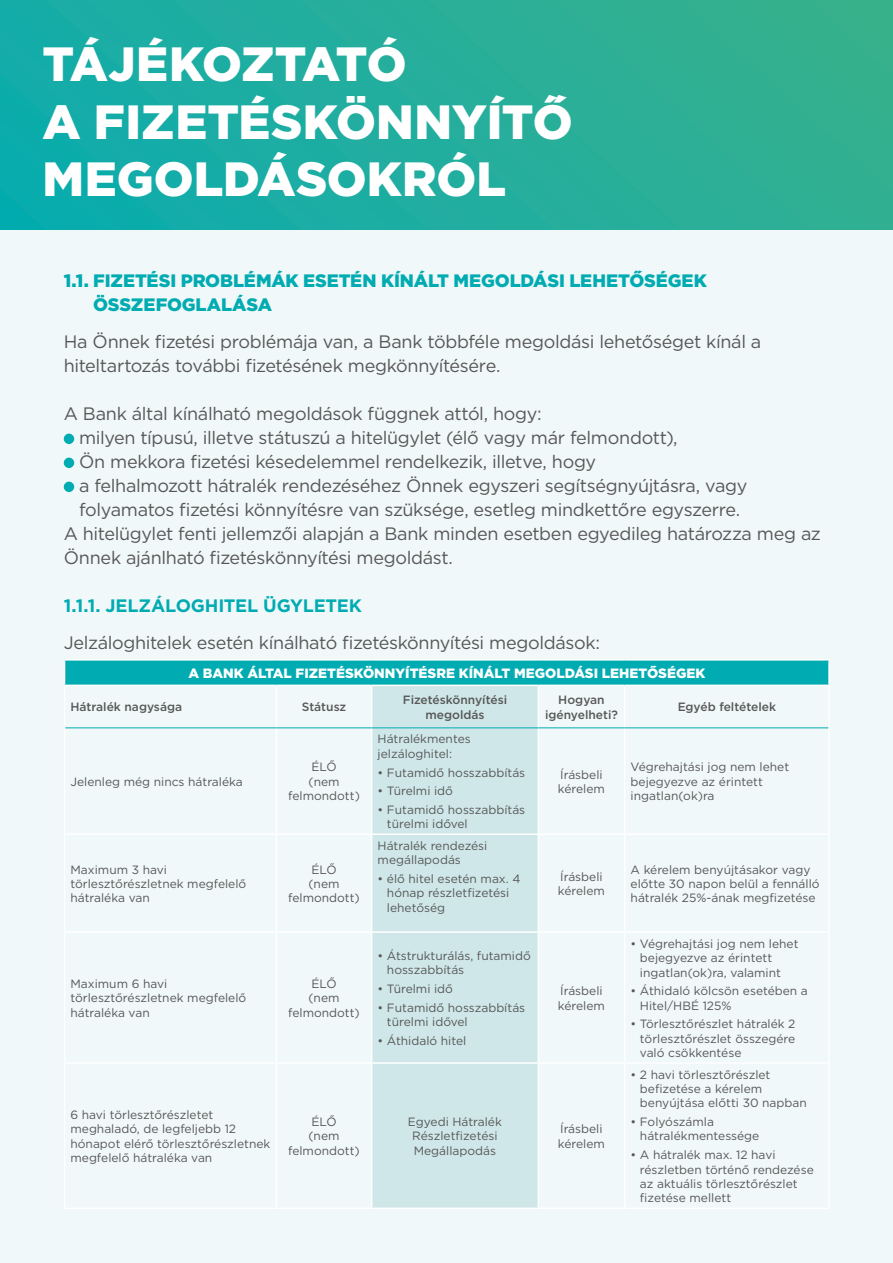
<style>
.page{position:relative;width:893px;height:1263px;background:#fff}
.page>*{position:absolute;margin:0;border:0;box-sizing:border-box;transform-origin:0 0}
.t1{font:900 48px/57.6px "Gotham";color:#fff}
.t2{font:18px/24px "Gotham";letter-spacing:-.02em;color:#575756}
.t3{font:900 18px/24px "Gotham";letter-spacing:-.005em;color:#00abb1}
.t4{font:700 18px "Gotham";letter-spacing:-.01em;color:#00abb1}
.t5{font:900 13.5px "Gotham";color:#fff}
.t6{font:12px/14.4px "Gotham";color:#575756}
.t7{font:500 12px/14.4px "Gotham";color:#575756;text-align:center}
</style>
<div class="page">
<div style="left:0;top:189px;width:893px;height:1074px;background:#f0f8f9"></div>
<div style="left:0;top:0;width:893px;height:230px;background:linear-gradient(to right,#10acac,#37b08e)"></div>
<div style="left:64px;top:434px;width:10px;height:10px;background:#00abb1;border-radius:50%"></div>
<div style="left:64px;top:458px;width:10px;height:10px;background:#00abb1;border-radius:50%"></div>
<div style="left:64px;top:482px;width:10px;height:10px;background:#00abb1;border-radius:50%"></div>
<div style="left:65px;top:660px;width:764px;height:25px;background:#00abb1"></div>
<div style="left:372px;top:686px;width:166px;height:521px;background:#cfe7e9"></div>
<hr style="left:64px;top:659px;width:212px;height:1px;background:#fff">
<svg style="left:64px;top:660px;width:1px;height:25px"></svg>
<hr style="left:276px;top:659px;width:96px;height:1px;background:#fff">
<hr style="left:372px;top:659px;width:166px;height:1px;background:#fff">
<hr style="left:538px;top:659px;width:87px;height:1px;background:#fff">
<hr style="left:625px;top:659px;width:205px;height:1px;background:#fff">
<hr style="left:828px;top:660px;width:2px;height:25px;background:#fff">
<hr style="left:64px;top:685px;width:212px;height:1px;background:#fff">
<hr style="left:64px;top:686px;width:1px;height:42px;background:#fff">
<hr style="left:276px;top:685px;width:96px;height:1px;background:#fff">
<hr style="left:276px;top:686px;width:1px;height:41px;background:#fff">
<hr style="left:372px;top:685px;width:166px;height:1px;background:#fff">
<hr style="left:371px;top:686px;width:1px;height:41px;background:#fff">
<hr style="left:538px;top:685px;width:87px;height:1px;background:#fff">
<hr style="left:538px;top:686px;width:1px;height:41px;background:#fff">
<hr style="left:625px;top:685px;width:205px;height:1px;background:#fff">
<hr style="left:624px;top:686px;width:1px;height:41px;background:#fff">
<hr style="left:828px;top:686px;width:2px;height:42px;background:#fff">
<hr style="left:64px;top:728px;width:1px;height:105px;background:#fff">
<hr style="left:276px;top:728px;width:1px;height:105px;background:#fff">
<hr style="left:371px;top:728px;width:1px;height:105px;background:#fff">
<hr style="left:538px;top:728px;width:1px;height:105px;background:#fff">
<hr style="left:624px;top:728px;width:1px;height:105px;background:#fff">
<hr style="left:828px;top:728px;width:2px;height:105px;background:#fff">
<hr style="left:64px;top:833px;width:212px;height:2px;background:#fff">
<hr style="left:64px;top:835px;width:1px;height:96px;background:#fff">
<hr style="left:276px;top:833px;width:96px;height:2px;background:#fff">
<hr style="left:276px;top:835px;width:1px;height:96px;background:#fff">
<hr style="left:372px;top:833px;width:166px;height:2px;background:#fff">
<hr style="left:371px;top:835px;width:1px;height:96px;background:#fff">
<hr style="left:538px;top:833px;width:87px;height:2px;background:#fff">
<hr style="left:538px;top:835px;width:1px;height:96px;background:#fff">
<hr style="left:625px;top:833px;width:205px;height:2px;background:#fff">
<hr style="left:624px;top:835px;width:1px;height:96px;background:#fff">
<hr style="left:828px;top:835px;width:2px;height:96px;background:#fff">
<hr style="left:64px;top:931px;width:212px;height:2px;background:#fff">
<hr style="left:64px;top:933px;width:1px;height:129px;background:#fff">
<hr style="left:276px;top:931px;width:96px;height:2px;background:#fff">
<hr style="left:276px;top:933px;width:1px;height:129px;background:#fff">
<hr style="left:372px;top:931px;width:166px;height:2px;background:#fff">
<hr style="left:371px;top:933px;width:1px;height:129px;background:#fff">
<hr style="left:538px;top:931px;width:87px;height:2px;background:#fff">
<hr style="left:538px;top:933px;width:1px;height:129px;background:#fff">
<hr style="left:625px;top:931px;width:205px;height:2px;background:#fff">
<hr style="left:624px;top:933px;width:1px;height:129px;background:#fff">
<hr style="left:828px;top:933px;width:2px;height:129px;background:#fff">
<hr style="left:64px;top:1062px;width:212px;height:2px;background:#fff">
<hr style="left:64px;top:1064px;width:1px;height:143px;background:#fff">
<hr style="left:276px;top:1062px;width:96px;height:2px;background:#fff">
<hr style="left:276px;top:1064px;width:1px;height:143px;background:#fff">
<hr style="left:372px;top:1062px;width:166px;height:2px;background:#fff">
<hr style="left:371px;top:1064px;width:1px;height:143px;background:#fff">
<hr style="left:538px;top:1062px;width:87px;height:2px;background:#fff">
<hr style="left:538px;top:1064px;width:1px;height:143px;background:#fff">
<hr style="left:625px;top:1062px;width:205px;height:2px;background:#fff">
<hr style="left:624px;top:1064px;width:1px;height:143px;background:#fff">
<hr style="left:828px;top:1064px;width:2px;height:143px;background:#fff">
<hr style="left:64px;top:1207px;width:212px;height:2px;background:#fff">
<hr style="left:276px;top:1207px;width:96px;height:2px;background:#fff">
<hr style="left:372px;top:1207px;width:166px;height:2px;background:#fff">
<hr style="left:538px;top:1207px;width:87px;height:2px;background:#fff">
<hr style="left:625px;top:1207px;width:205px;height:2px;background:#fff">
<hr style="left:65px;top:727px;width:211px;height:1px;background:#00abb1">
<hr style="left:276px;top:727px;width:96px;height:1px;background:#00abb1">
<hr style="left:372px;top:727px;width:166px;height:1px;background:#00abb1">
<hr style="left:538px;top:727px;width:87px;height:1px;background:#00abb1">
<hr style="left:625px;top:727px;width:203px;height:1px;background:#00abb1">
<h1 class="t1" style="left:43px;top:35px;width:532px">TÁJÉKOZTATÓ<br>A FIZETÉSKÖNNYÍTŐ<br>MEGOLDÁSOKRÓL</h1>
<h2 class="t3" style="left:93px;top:269px;width:615px;text-indent:-29px">1.1. FIZETÉSI PROBLÉMÁK ESETÉN KÍNÁLT MEGOLDÁSI LEHETŐSÉGEK<br>ÖSSZEFOGLALÁSA</h2>
<h2 class="t2" style="left:64px;top:329px;width:699px">Ha Önnek fizetési problémája van, a Bank többféle megoldási lehetőséget kínál a hiteltartozás további fizetésének megkönnyítésére.</h2>
<h2 class="t2" style="left:64px;top:401px;width:480px">A Bank által kínálható megoldások függnek attól, hogy:</h2>
<h2 class="t2" style="left:79px;top:425px;width:600px">milyen típusú, illetve státuszú a hitelügylet (élő vagy már felmondott),</h2>
<h2 class="t2" style="left:79px;top:449px;width:519px">Ön mekkora fizetési késedelemmel rendelkezik, illetve, hogy</h2>
<h2 class="t2" style="left:79px;top:473px;width:670px">a felhalmozott hátralék rendezéséhez Önnek egyszeri segítségnyújtásra, vagy</h2>
<h2 class="t2" style="left:79px;top:497px;width:663px">folyamatos fizetési könnyítésre van szüksége, esetleg mindkettőre egyszerre.</h2>
<h2 class="t2" style="left:64px;top:521px;width:759px">A hitelügylet fenti jellemzői alapján a Bank minden esetben egyedileg határozza meg az</h2>
<h2 class="t2" style="left:64px;top:545px;width:391px">Önnek ajánlható fizetéskönnyítési megoldást.</h2>
<h2 class="t4" style="left:64px;top:594px;width:300px">1.1.1. JELZÁLOGHITEL ÜGYLETEK</h2>
<h2 class="t2" style="left:64px;top:630px;width:538px">Jelzáloghitelek esetén kínálható fizetéskönnyítési megoldások:</h2>
<p class="t5" style="left:188px;top:664px;width:518px">A BANK ÁLTAL FIZETÉSKÖNNYÍTÉSRE KÍNÁLT MEGOLDÁSI LEHETŐSÉGEK</p>
<p class="t7" style="left:71px;top:700px;width:113px">Hátralék nagysága</p>
<p class="t7" style="left:302px;top:700px;width:46px">Státusz</p>
<p class="t7" style="left:403px;top:693px;width:106px">Fizetéskönnyítési megoldás</p>
<p class="t7" style="left:545px;top:693px;width:75px">Hogyan igényelheti?</p>
<p class="t7" style="left:678px;top:700px;width:100px">Egyéb feltételek</p>
<p class="t6" style="left:71px;top:774px;width:174px">Jelenleg még nincs hátraléka</p>
<p class="t6" style="left:288px;top:760px;width:73px;text-align:center">ÉLŐ<br>(nem felmondott)</p>
<p class="t6" style="left:71px;top:862px;width:177px">Maximum 3 havi törlesztőrészletnek megfelelő hátraléka van</p>
<p class="t6" style="left:288px;top:862px;width:73px;text-align:center">ÉLŐ<br>(nem felmondott)</p>
<p class="t6" style="left:70px;top:976px;width:177px">Maximum 6 havi törlesztőrészletnek megfelelő hátraléka van</p>
<p class="t6" style="left:288px;top:976px;width:73px;text-align:center">ÉLŐ<br>(nem felmondott)</p>
<p class="t6" style="left:378px;top:732px;width:95px">Hátralékmentes jelzáloghitel:</p>
<p class="t6" style="left:378px;top:765px;width:149px">• Futamidő hosszabbítás</p>
<p class="t6" style="left:378px;top:783px;width:77px">• Türelmi idő</p>
<p class="t6" style="left:387px;top:802px;width:140px;text-indent:-9px">• Futamidő hosszabbítás türelmi idővel</p>
<p class="t6" style="left:558px;top:767px;width:49px">Írásbeli kérelem</p>
<p class="t6" style="left:631px;top:760px;width:160px">Végrehajtási jog nem lehet bejegyezve az érintett ingatlan(ok)ra</p>
<p class="t6" style="left:378px;top:838px;width:111px">Hátralék rendezési megállapodás</p>
<p class="t6" style="left:387px;top:871px;width:135px;text-indent:-9px">• élő hitel esetén max. 4 hónap részletfizetési lehetőség</p>
<p class="t6" style="left:558px;top:869px;width:49px">Írásbeli kérelem</p>
<p class="t6" style="left:631px;top:862px;width:190px">A kérelem benyújtásakor vagy előtte 30 napon belül a fennálló hátralék 25%-ának megfizetése</p>
<p class="t6" style="left:387px;top:948px;width:145px;text-indent:-9px">• Átstrukturálás, futamidő hosszabbítás</p>
<p class="t6" style="left:378px;top:981px;width:77px">• Türelmi idő</p>
<p class="t6" style="left:387px;top:1000px;width:140px;text-indent:-9px">• Futamidő hosszabbítás türelmi idővel</p>
<p class="t6" style="left:378px;top:1033px;width:90px">• Áthidaló hitel</p>
<p class="t6" style="left:558px;top:983px;width:49px">Írásbeli kérelem</p>
<p class="t6" style="left:640px;top:936px;width:160px;text-indent:-9px">• Végrehajtási jog nem lehet bejegyezve az érintett ingatlan(ok)ra, valamint</p>
<p class="t6" style="left:640px;top:983px;width:169px;text-indent:-9px">• Áthidaló kölcsön esetében a<br>Hitel/HBÉ 125%</p>
<p class="t6" style="left:640px;top:1016px;width:157px;text-align:justify;text-indent:-9px">• Törlesztőrészlet hátralék 2 törlesztőrészlet összegére való csökkentése</p>
<p class="t6" style="left:70px;top:1107px;width:201px">6 havi törlesztőrészletet meghaladó, de legfeljebb 12 hónapot elérő törlesztőrészletnek megfelelő hátraléka van</p>
<p class="t6" style="left:288px;top:1114px;width:73px;text-align:center">ÉLŐ<br>(nem felmondott)</p>
<p class="t6" style="left:408px;top:1114px;width:95px;text-align:center">Egyedi Hátralék<br>Részletfizetési<br>Megállapodás</p>
<p class="t6" style="left:558px;top:1121px;width:49px">Írásbeli kérelem</p>
<p class="t6" style="left:640px;top:1067px;width:168px;text-indent:-9px">• 2 havi törlesztőrészlet befizetése a kérelem benyújtása előtti 30 napban</p>
<p class="t6" style="left:640px;top:1114px;width:121px;text-indent:-9px">• Folyószámla hátralékmentessége</p>
<p class="t6" style="left:640px;top:1147px;width:175px;text-indent:-9px">• A hátralék max. 12 havi részletben történő rendezése az aktuális törlesztőrészlet fizetése mellett</p>
</div>
